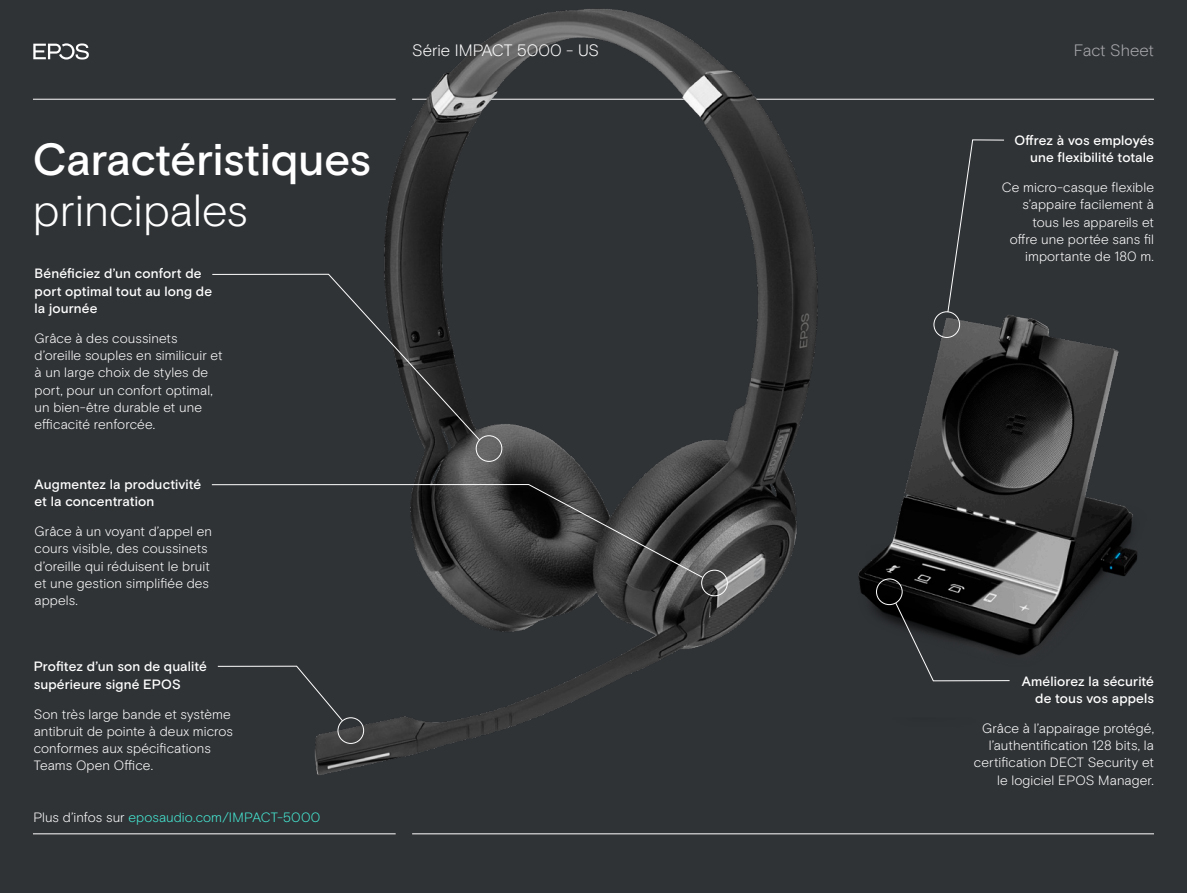
<style>
.page{position:relative;width:1187px;height:893px;background:#fff}
.page>*{position:absolute;margin:0;border:0;box-sizing:border-box;transform-origin:0 0}
.t1{font:500 45px/51px "EPOS Basis";letter-spacing:-.01em;color:#fff}
.t2{font:300 16.5px "EPOS Basis";color:#fff}
.t3{font:300 16.5px "EPOS Basis";letter-spacing:-.005em;color:#a8a9ad}
.EPOS_bodytext{font:300 13.5px/17.2px "EPOS Basis";letter-spacing:.005em;color:#fff}
.EPOS_bodytext-2{font:500 13.5px/17.2px "EPOS Basis";letter-spacing:.01em;color:#fff}
.EPOS_bodytext-3{font:300 13.5px "EPOS Basis";letter-spacing:.005em;color:#45ebd6}
.s1{font-weight:300}
.s2{color:#fff}
</style>
<div class="page">
<div style="left:0;top:0;width:1186px;height:893px;background:#303336"></div>
<hr style="left:33px;top:99px;width:362px;height:1px;background:#fff">
<hr style="left:33px;top:834px;width:362px;height:1px;background:#fff">
<hr style="left:412px;top:99px;width:741px;height:1px;background:#fff">
<hr style="left:412px;top:834px;width:741px;height:1px;background:#fff">
<svg style="left:33px;top:43px;width:56px;height:17px"></svg>
<img style="left:219px;top:9px;width:770px;height:825px">
<img style="left:807px;top:299px;width:330px;height:458px">
<div style="left:876px;top:579px;width:26px;height:26px;border:1px solid #fff;border-radius:50%"></div>
<svg style="left:894px;top:602px;width:116px;height:80px"></svg>
<div style="left:933px;top:311px;width:26px;height:27px;border:1px solid #fff;border-radius:50%"></div>
<svg style="left:946px;top:139px;width:58px;height:174px"></svg>
<div style="left:476px;top:435px;width:26px;height:27px;border:1px solid #fff;border-radius:50%"></div>
<svg style="left:212px;top:274px;width:268px;height:167px"></svg>
<div style="left:701px;top:570px;width:26px;height:26px;border:1px solid #fff;border-radius:50%"></div>
<svg style="left:211px;top:484px;width:492px;height:94px"></svg>
<div style="left:337px;top:717px;width:27px;height:27px;border:1px solid #fff;border-radius:50%"></div>
<svg style="left:217px;top:665px;width:126px;height:57px"></svg>
<p class="t1" style="left:33px;top:136px;width:339px">Caractéristiques <span class="s1">principales</span></p>
<p class="EPOS_bodytext-2" style="left:35px;top:266px;width:179px">Bénéficiez d’un confort de port optimal tout au long de la journée</p>
<p class="EPOS_bodytext" style="left:35px;top:330px;width:189px">Grâce à des coussinets dʼoreille souples en similicuir et à un large choix de styles de port, pour un confort optimal, un bien-être durable et une efficacité renforcée.</p>
<p class="EPOS_bodytext-2" style="left:35px;top:476px;width:168px">Augmentez la productivité et la concentration</p>
<p class="EPOS_bodytext" style="left:35px;top:523px;width:179px">Grâce à un voyant dʼappel en cours visible, des coussinets dʼoreille qui réduisent le bruit et une gestion simplifiée des appels.</p>
<p class="EPOS_bodytext-2" style="left:34px;top:658px;width:175px">Profitez d’un son de qualité supérieure signé EPOS</p>
<p class="EPOS_bodytext" style="left:34px;top:705px;width:201px">Son très large bande et système antibruit de pointe à deux micros conformes aux spécifications<br>Teams Open Office.</p>
<p class="EPOS_bodytext-3" style="left:33px;top:809px;width:288px"><span class="s2">Plus d’infos sur</span> eposaudio.com/IMPACT-5000</p>
<p class="t2" style="left:412px;top:41px;width:188px">Série IMPACT 5000 - US</p>
<p class="t3" style="left:1073px;top:41px;width:82px">Fact Sheet</p>
<p class="EPOS_bodytext-2" style="left:1014px;top:132px;width:141px;text-align:right">Offrez à vos employés une flexibilité totale</p>
<p class="EPOS_bodytext" style="left:1001px;top:179px;width:154px;text-align:right">Ce micro-casque flexible sʼappaire facilement à tous les appareils et offre une portée sans fil importante de 180 m.</p>
<p class="EPOS_bodytext-2" style="left:1021px;top:673px;width:134px;text-align:right">Améliorez la sécurité de tous vos appels</p>
<p class="EPOS_bodytext" style="left:973px;top:720px;width:182px;text-align:right">Grâce à l’appairage protégé, l’authentification 128 bits, la certification DECT Security et le logiciel EPOS Manager.</p>
</div>
